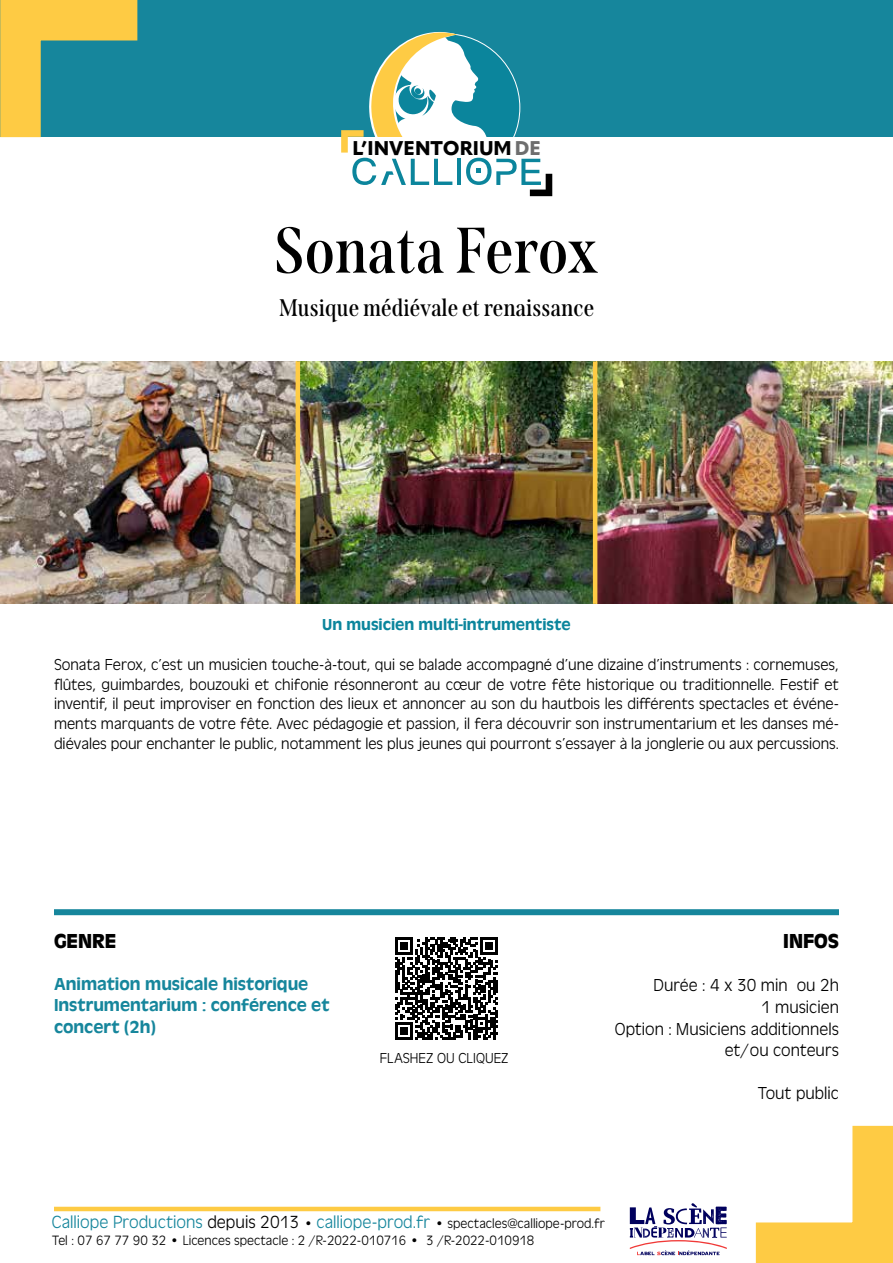
<style>
.page{position:relative;width:893px;height:1263px;background:#fff}
.page>*{position:absolute;margin:0;border:0;box-sizing:border-box;transform-origin:0 0}
.t1{font:600 condensed 64.5px "Span";color:#000}
.t2{font:600 condensed 24px "Span";color:#000}
.t3{font:700 21px "Antique Oli";color:#000}
.t4{font:800 19.65px "Quasimoda";color:#000}
.t5{font:300 18.3px "Antique Oli";color:#16869c}
.t6{font:300 18px/21.6px "Antique Oli";color:#000;text-align:right}
.t7{font:500 18px/21.6px "Antique Oli";color:#16869c}
.t8{font:300 16.5px/19.8px "Antique Oli";color:#000;text-align:justify}
.t9{font:500 16.5px "Antique Oli";color:#0b859c}
.t10{font:300 15px "Antique Oli";color:#000}
.t11{font:300 14.1px "Antique Oli";color:#000}
.s1{color:#6e6e6e}
.s2{color:#000}
.s3{font-size:14.1px;color:#000}
</style>
<div class="page">
<hr style="left:54px;top:1207px;width:546px;height:4px;background:#fecb44">
<svg style="left:630px;top:1125px;width:263px;height:138px"></svg>
<div style="left:54px;top:909px;width:785px;height:6px;background:#16869c"></div>
<img style="left:0;top:361px;width:296px;height:243px">
<img style="left:597px;top:361px;width:296px;height:243px">
<img style="left:300px;top:361px;width:293px;height:243px">
<hr style="left:296px;top:361px;width:4px;height:243px;background:#fecb44">
<hr style="left:593px;top:361px;width:4px;height:243px;background:#fecb44">
<svg style="left:395px;top:937px;width:103px;height:103px"></svg>
<div style="left:0;top:0;width:893px;height:137px;background:#16869c"></div>
<svg style="left:0;top:0;width:138px;height:138px"></svg>
<svg style="left:341px;top:32px;width:211px;height:164px"></svg>
<p class="t4" style="left:352px;top:133px;width:190px">L’INVENTORIUM <span class="s1">DE</span></p>
<h1 class="t1" style="left:274px;top:213px;width:326px">Sonata Ferox</h1>
<h2 class="t2" style="left:279px;top:294px;width:317px">Musique médiévale et renaissance</h2>
<p class="t9" style="left:322px;top:615px;width:250px">Un musicien multi-intrumentiste</p>
<p class="t8" style="left:54px;top:655px;width:786px">Sonata Ferox, c’est un musicien touche-à-tout, qui se balade accompagné d’une dizaine d’instruments : cornemuses, flûtes, guimbardes, bouzouki et chifonie résonneront au cœur de votre fête historique ou traditionnelle. Festif et inventif, il peut improviser en fonction des lieux et annoncer au son du hautbois les différents spectacles et événe&shy;ments marquants de votre fête. Avec pédagogie et passion, il fera découvrir son instrumentarium et les danses mé&shy;diévales pour enchanter le public, notamment les plus jeunes qui pourront s’essayer à la jonglerie ou aux percussions.</p>
<p class="t3" style="left:54px;top:929px;width:64px">GENRE</p>
<p class="t7" style="left:54px;top:973px;width:277px">Animation musicale historique<br>Instrumentarium : conférence et concert (2h)</p>
<p class="t10" style="left:380px;top:1050px;width:130px">FLASHEZ OU CLIQUEZ</p>
<p class="t3" style="left:783px;top:929px;width:57px">INFOS</p>
<p class="t6" style="left:615px;top:975px;width:226px">Durée : 4 x 30 min ou 2h<br>1 musicien<br>Option : Musiciens additionnels et/ou conteurs</p>
<p class="t6" style="left:757px;top:1083px;width:83px">Tout public</p>
<p class="t5" style="left:52px;top:1212px;width:555px">Calliope Productions <span class="s2">depuis 2013</span> <span class="s3">•</span> calliope-prod.fr <span class="s3">• spectacles@calliope-prod.fr</span></p>
<p class="t11" style="left:52px;top:1233px;width:484px">Tel : 07 67 77 90 32 • Licences spectacle : 2 /R-2022-010716 • 3 /R-2022-010918</p>
</div>
